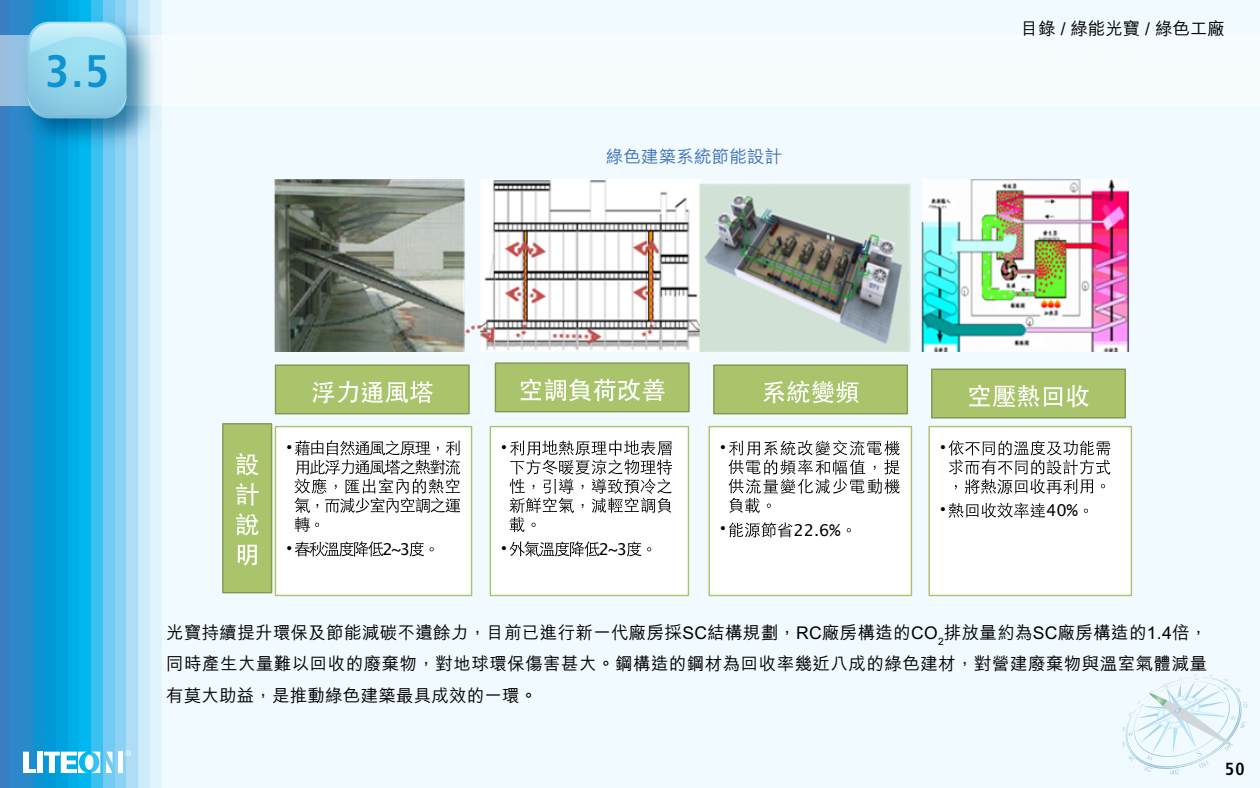
<style>
.page{position:relative;width:1260px;height:788px;background:#fff}
.page>*{position:absolute;margin:0;border:0;box-sizing:border-box;transform-origin:0 0}
.t1{font:700 condensed 45.5px "Frutiger";color:#0e93d2}
.t2{font:500 17.5px/31.5px "M Hei";letter-spacing:.01em;color:#000;text-align:justify}
.t3{font:500 17.5px "M Hei";letter-spacing:.01em;color:#4274ba}
.t4{font:700 condensed 17.5px "Frutiger";color:#000}
.t5{font:16.45px "Lucida Grande";color:#000}
.t6{font:16.45px "Arial";color:#000}
</style>
<div class="page">
<div style="left:138px;top:0;width:1122px;height:788px;background:#f1fafe"></div>
<div style="left:0;top:0;width:10px;height:788px;background:#397ec1"></div>
<div style="left:9px;top:0;width:12px;height:788px;background:#2d87c8"></div>
<div style="left:21px;top:0;width:12px;height:788px;background:#288aca"></div>
<div style="left:33px;top:0;width:12px;height:788px;background:#0e93d2"></div>
<div style="left:45px;top:0;width:11px;height:788px;background:#0098d6"></div>
<div style="left:56px;top:0;width:12px;height:788px;background:#00a2dd"></div>
<div style="left:68px;top:0;width:12px;height:788px;background:#00aee7"></div>
<div style="left:80px;top:0;width:11px;height:788px;background:#00b7ef"></div>
<div style="left:91px;top:0;width:12px;height:788px;background:#39c1f1"></div>
<div style="left:103px;top:0;width:12px;height:788px;background:#73cbf3"></div>
<div style="left:115px;top:0;width:11px;height:788px;background:#8cd2f4"></div>
<div style="left:126px;top:0;width:12px;height:788px;background:#b1dcf6"></div>
<div style="left:138px;top:0;width:12px;height:788px;background:#ccecfc"></div>
<div style="left:150px;top:0;width:11px;height:788px;background:#e1f4fd"></div>
<svg style="left:125px;top:750px;width:6px;height:6px"></svg>
<svg style="left:106px;top:751px;width:6px;height:22px"></svg>
<hr style="left:118px;top:751px;width:4px;height:22px;background:#fff">
<div style="left:37px;top:751px;width:6px;height:22px;background:#fff"></div>
<svg style="left:23px;top:751px;width:13px;height:22px"></svg>
<svg style="left:44px;top:751px;width:56px;height:22px"></svg>
<div style="left:0;top:35px;width:1260px;height:70px;background:#f7fcfe"></div>
<img style="left:12px;top:7px;width:150px;height:151px">
<svg style="left:28px;top:22px;width:98px;height:96px;background:#97d5ea"></svg>
<svg style="left:312px;top:414px;width:74px;height:12px"></svg>
<svg style="left:1126px;top:674px;width:122px;height:101px"></svg>
<img style="left:274px;top:180px;width:856px;height:172px">
<div style="left:275px;top:365px;width:194px;height:48px;background:#aac46c"></div>
<div style="left:275px;top:364px;width:195px;height:50px;border:1px solid #839852"></div>
<svg style="left:312px;top:380px;width:121px;height:23px"></svg>
<div style="left:495px;top:363px;width:194px;height:48px;background:#aac46c"></div>
<div style="left:495px;top:362px;width:195px;height:50px;border:1px solid #839852"></div>
<svg style="left:521px;top:378px;width:143px;height:23px"></svg>
<div style="left:714px;top:365px;width:193px;height:48px;background:#aac46c"></div>
<div style="left:713px;top:364px;width:195px;height:50px;border:1px solid #839852"></div>
<svg style="left:763px;top:380px;width:96px;height:23px"></svg>
<div style="left:932px;top:369px;width:193px;height:49px;background:#aac46c"></div>
<div style="left:931px;top:368px;width:195px;height:50px;border:1px solid #839852"></div>
<svg style="left:969px;top:384px;width:120px;height:23px"></svg>
<div style="left:223px;top:424px;width:49px;height:168px;background:#aac46c"></div>
<div style="left:222px;top:423px;width:50px;height:170px;border:1px solid #839852"></div>
<svg style="left:236px;top:453px;width:23px;height:22px"></svg>
<svg style="left:236px;top:483px;width:23px;height:22px"></svg>
<svg style="left:236px;top:513px;width:23px;height:22px"></svg>
<svg style="left:238px;top:544px;width:19px;height:21px"></svg>
<div style="left:275px;top:426px;width:197px;height:169px;background:#fff"></div>
<div style="left:275px;top:426px;width:197px;height:170px;border:1px solid #aac46c"></div>
<svg style="left:295px;top:440px;width:165px;height:92px"></svg>
<svg style="left:295px;top:541px;width:89px;height:15px"></svg>
<svg style="left:410px;top:541px;width:24px;height:15px"></svg>
<div style="left:490px;top:426px;width:198px;height:169px;background:#fff"></div>
<div style="left:490px;top:426px;width:199px;height:170px;border:1px solid #aac46c"></div>
<svg style="left:509px;top:440px;width:163px;height:92px"></svg>
<svg style="left:510px;top:541px;width:90px;height:15px"></svg>
<svg style="left:627px;top:541px;width:24px;height:15px"></svg>
<div style="left:709px;top:426px;width:202px;height:169px;background:#fff"></div>
<div style="left:709px;top:426px;width:203px;height:170px;border:1px solid #aac46c"></div>
<svg style="left:729px;top:440px;width:171px;height:73px"></svg>
<svg style="left:729px;top:522px;width:63px;height:15px"></svg>
<svg style="left:847px;top:528px;width:4px;height:4px"></svg>
<div style="left:929px;top:426px;width:202px;height:169px;background:#fff"></div>
<div style="left:928px;top:426px;width:204px;height:170px;border:1px solid #aac46c"></div>
<svg style="left:948px;top:440px;width:162px;height:54px"></svg>
<svg style="left:948px;top:502px;width:97px;height:16px"></svg>
<svg style="left:1084px;top:508px;width:4px;height:5px"></svg>
<h1 class="t1" style="left:46px;top:44px;width:65px">3.5</h1>
<p class="t3" style="left:606px;top:147px;width:178px">綠色建築系統節能設計</p>
<p class="t2" style="left:1021px;top:13px;width:206px">目錄 / 綠能光寶 / 綠色工廠</p>
<p class="t6" style="left:286px;top:436px;width:7px">•</p>
<p class="t6" style="left:286px;top:537px;width:7px">•</p>
<p class="t5" style="left:383px;top:539px;width:29px">2~3</p>
<p class="t6" style="left:501px;top:436px;width:7px">•</p>
<p class="t6" style="left:501px;top:537px;width:7px">•</p>
<p class="t5" style="left:599px;top:539px;width:30px">2~3</p>
<p class="t6" style="left:720px;top:436px;width:7px">•</p>
<p class="t6" style="left:720px;top:518px;width:7px">•</p>
<p class="t5" style="left:793px;top:520px;width:49px">22.6%</p>
<p class="t6" style="left:940px;top:436px;width:7px">•</p>
<p class="t6" style="left:940px;top:498px;width:7px">•</p>
<p class="t5" style="left:1046px;top:501px;width:33px">40%</p>
<p class="t2" style="left:166px;top:617px;width:1043px">光寶持續提升環保及節能減碳不遺餘力，目前已進行新一代廠房採SC結構規劃，RC廠房構造的CO<sub>2</sub>排放量約為SC廠房構造的1.4倍，同時產生大量難以回收的廢棄物，對地球環保傷害甚大。鋼構造的鋼材為回收率幾近八成的綠色建材，對營建廢棄物與溫室氣體減量有莫大助益，是推動綠色建築最具成效的一環。</p>
<p class="t4" style="left:1225px;top:758px;width:21px">50</p>
</div>
